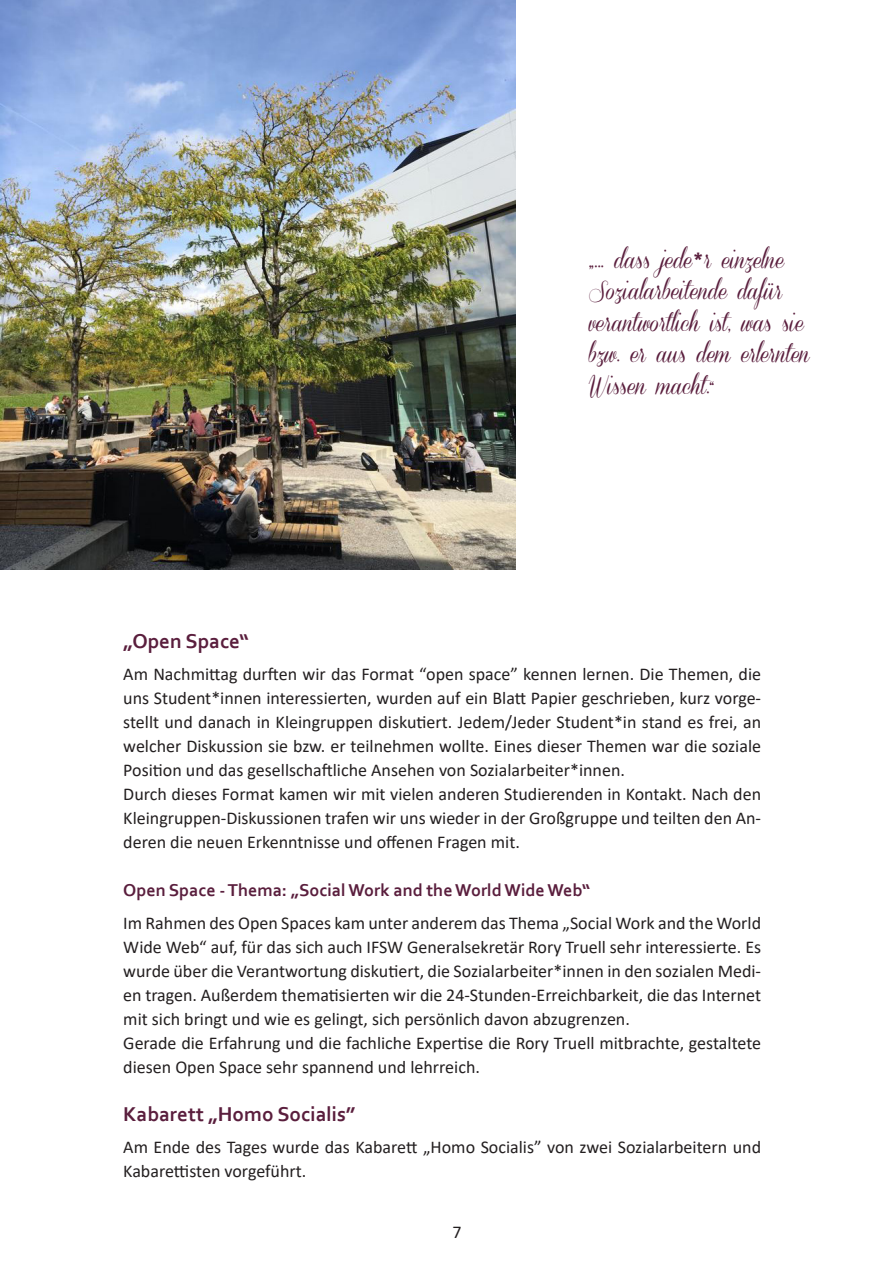
<style>
.page{position:relative;width:893px;height:1263px;background:#fff}
.page>*{position:absolute;margin:0;border:0;box-sizing:border-box;transform-origin:0 0}
.Brüller{font:21px/31.5px "Coneria Script Demo";color:#5a1e3d}
.Ü2{font:700 21px "Corbel";color:#5a1e3d}
.Flusstext{font:18px/24px "Calibri";color:#231f20;text-align:justify}
.Ü2-2{font:700 18px "Corbel";color:#5a1e3d}
.s1{font-family:"Arial";font-weight:900}
</style>
<div class="page">
<img style="left:0;top:0;width:516px;height:570px">
<p class="Brüller" style="left:589px;top:245px;width:222px">„... dass jede<span class="s1">*</span>r einzelne<br>Sozialarbeitende dafür verantwortlich ist, was sie bzw. er aus dem erlernten<br>Wissen macht.“</p>
<p class="Ü2" style="left:123px;top:628px;width:127px">„Open Space“</p>
<p class="Flusstext" style="left:123px;top:662px;width:639px">Am Nachmittag durften wir das Format “open space” kennen lernen. Die Themen, die uns Student*innen interessierten, wurden auf ein Blatt Papier geschrieben, kurz vorge&shy;stellt und danach in Kleingruppen diskutiert. Jedem/Jeder Student*in stand es frei, an welcher Diskussion sie bzw. er teilnehmen wollte. Eines dieser Themen war die soziale Position und das gesellschaftliche Ansehen von Sozialarbeiter*innen.</p>
<p class="Flusstext" style="left:123px;top:782px;width:639px">Durch dieses Format kamen wir mit vielen anderen Studierenden in Kontakt. Nach den Kleingruppen-Diskussionen trafen wir uns wieder in der Großgruppe und teilten den An&shy;deren die neuen Erkenntnisse und offenen Fragen mit.</p>
<p class="Ü2-2" style="left:123px;top:879px;width:468px">Open Space - Thema: „Social Work and the World Wide Web“</p>
<p class="Flusstext" style="left:123px;top:910px;width:639px">Im Rahmen des Open Spaces kam unter anderem das Thema „Social Work and the World Wide Web“ auf, für das sich auch IFSW Generalsekretär Rory Truell sehr interessierte. Es wurde über die Verantwortung diskutiert, die Sozialarbeiter*innen in den sozialen Medi&shy;en tragen. Außerdem thematisierten wir die 24-Stunden-Erreichbarkeit, die das Internet mit sich bringt und wie es gelingt, sich persönlich davon abzugrenzen.</p>
<p class="Flusstext" style="left:123px;top:1030px;width:639px">Gerade die Erfahrung und die fachliche Expertise die Rory Truell mitbrachte, gestaltete diesen Open Space sehr spannend und lehrreich.</p>
<p class="Ü2" style="left:123px;top:1101px;width:234px">Kabarett „Homo Socialis”</p>
<p class="Flusstext" style="left:123px;top:1135px;width:639px">Am Ende des Tages wurde das Kabarett „Homo Socialis” von zwei Sozialarbeitern und<br>Kabarettisten vorgeführt.</p>
<p class="Flusstext" style="left:453px;top:1220px;width:11px">7</p>
</div>
